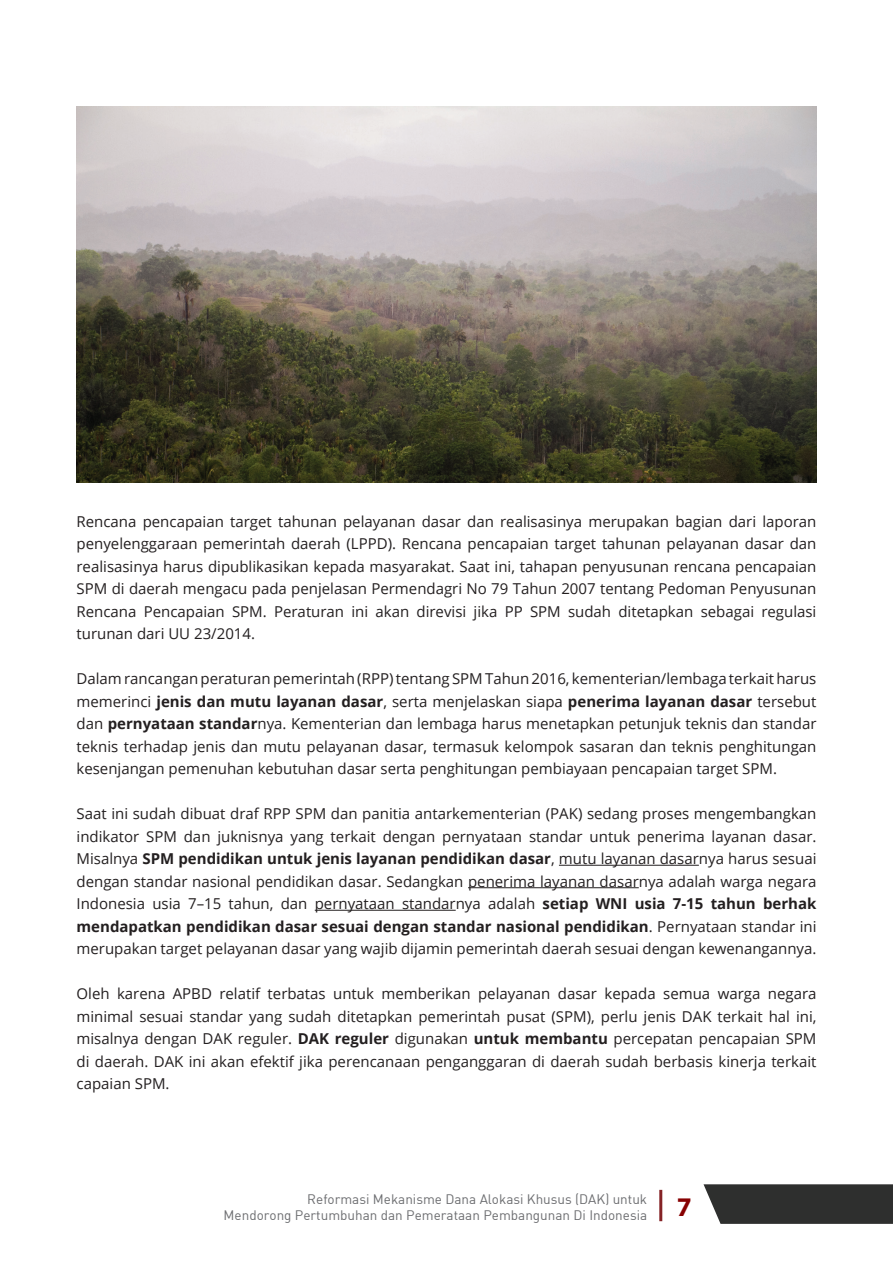
<style>
.page{position:relative;width:893px;height:1263px;background:#fff}
.page>*{position:absolute;margin:0;border:0;box-sizing:border-box;transform-origin:0 0}
.t1{font:700 27px "Myriad Pro";color:#870102}
.t2{font:15px/22.5px "Open Sans";color:#231f20;text-align:justify}
.t3{font:13.5px/16.2px "DIN";color:#6c6d70;text-align:right}
.s1{font-weight:700}
</style>
<div class="page">
<svg style="left:703px;top:1184px;width:190px;height:40px;background:#3a3b3a"></svg>
<hr style="left:659px;top:1190px;width:3px;height:31px;background:#852326">
<hr style="left:559px;top:865px;width:140px;height:1px;background:#231f20">
<hr style="left:468px;top:887px;width:171px;height:1px;background:#231f20">
<hr style="left:315px;top:910px;width:141px;height:1px;background:#231f20">
<img style="left:77px;top:106px;width:739px;height:377px">
<p class="t2" style="left:77px;top:509px;width:741px">Rencana pencapaian target tahunan pelayanan dasar dan realisasinya merupakan bagian dari laporan penyelenggaraan pemerintah daerah (LPPD). Rencana pencapaian target tahunan pelayanan dasar dan realisasinya harus dipublikasikan kepada masyarakat. Saat ini, tahapan penyusunan rencana pencapaian SPM di daerah mengacu pada penjelasan Permendagri No 79 Tahun 2007 tentang Pedoman Penyusunan Rencana Pencapaian SPM. Peraturan ini akan direvisi jika PP SPM sudah ditetapkan sebagai regulasi turunan dari UU 23/2014.</p>
<p class="t2" style="left:77px;top:667px;width:741px">Dalam rancangan peraturan pemerintah (RPP) tentang SPM Tahun 2016, kementerian/lembaga terkait harus memerinci <span class="s1">jenis dan mutu layanan dasar</span>, serta menjelaskan siapa <span class="s1">penerima layanan dasar</span> tersebut dan <span class="s1">pernyataan standar</span>nya. Kementerian dan lembaga harus menetapkan petunjuk teknis dan standar teknis terhadap jenis dan mutu pelayanan dasar, termasuk kelompok sasaran dan teknis penghitungan kesenjangan pemenuhan kebutuhan dasar serta penghitungan pembiayaan pencapaian target SPM.</p>
<p class="t2" style="left:77px;top:802px;width:741px">Saat ini sudah dibuat draf RPP SPM dan panitia antarkementerian (PAK) sedang proses mengembangkan indikator SPM dan juknisnya yang terkait dengan pernyataan standar untuk penerima layanan dasar.<br>Misalnya <span class="s1">SPM pendidikan untuk jenis layanan pendidikan dasar</span>, mutu layanan dasarnya harus sesuai dengan standar nasional pendidikan dasar. Sedangkan penerima layanan dasarnya adalah warga negara Indonesia usia 7–15 tahun, dan pernyataan standarnya adalah <span class="s1">setiap WNI usia 7-15 tahun berhak mendapatkan pendidikan dasar sesuai dengan standar nasional pendidikan</span>. Pernyataan standar ini merupakan target pelayanan dasar yang wajib dijamin pemerintah daerah sesuai dengan kewenangannya.</p>
<p class="t2" style="left:77px;top:982px;width:741px">Oleh karena APBD relatif terbatas untuk memberikan pelayanan dasar kepada semua warga negara minimal sesuai standar yang sudah ditetapkan pemerintah pusat (SPM), perlu jenis DAK terkait hal ini, misalnya dengan DAK reguler. <span class="s1">DAK reguler</span> digunakan <span class="s1">untuk membantu</span> percepatan pencapaian SPM di daerah. DAK ini akan efektif jika perencanaan penganggaran di daerah sudah berbasis kinerja terkait capaian SPM.</p>
<p class="t3" style="left:224px;top:1191px;width:425px">Reformasi Mekanisme Dana Alokasi Khusus (DAK) untuk<br>Mendorong Pertumbuhan dan Pemerataan Pembangunan Di Indonesia</p>
<h1 class="t1" style="left:677px;top:1189px;width:16px">7</h1>
</div>
